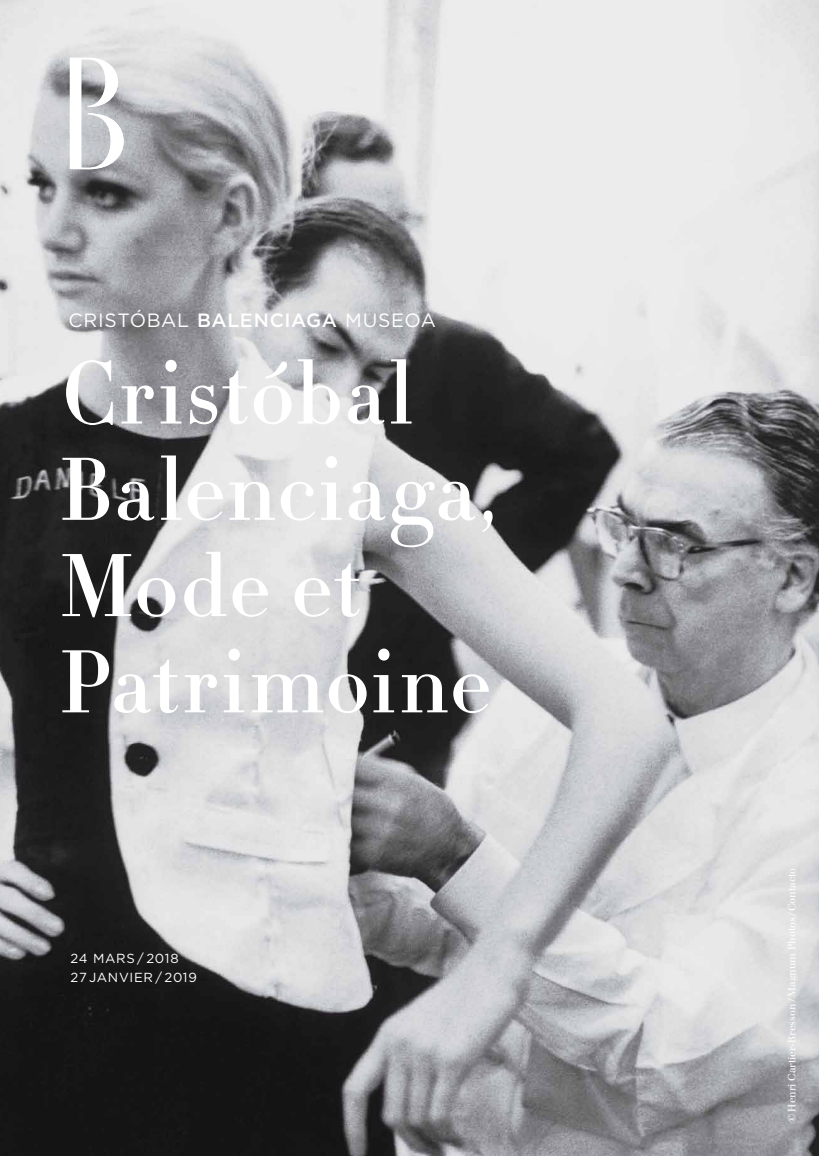
<style>
.page{position:relative;width:819px;height:1156px;background:#fff}
.page>*{position:absolute;margin:0;border:0;box-sizing:border-box;transform-origin:0 0}
.t1{font:500 87.5px/96.2px "Didot HTF 06";letter-spacing:.01em;color:#fff}
.t2{font:19.25px "Gotham HTF";letter-spacing:.035em;color:#fff}
.t3{font:13.12px/19.2px "Gotham HTF";letter-spacing:.05em;color:#fff}
.t4{font:10.5px "Walbaum";color:#fff}
.s1{font-weight:500}
</style>
<div class="page">
<img style="left:0;top:0;width:819px;height:1156px">
<svg style="left:70px;top:57px;width:54px;height:112px"></svg>
<h2 class="t2" style="left:69px;top:310px;width:369px">CRISTÓBAL <span class="s1">BALENCIAGA</span> MUSEOA</h2>
<h1 class="t1" style="left:59px;top:347px;width:440px">Cristóbal<br>Balenciaga,<br>Mode et<br>Patrimoine</h1>
<p class="t3" style="left:71px;top:948px;width:109px">24 MARS/ 2018<br>27JANVIER</p>
<p class="t3" style="left:155px;top:967px;width:43px">/ 2019</p>
<p class="t4" style="left:785px;top:1121px;width:255px;rotate:-90deg">©Henri Cartier-Bresson/Magnum Photos /Contacto</p>
</div>
